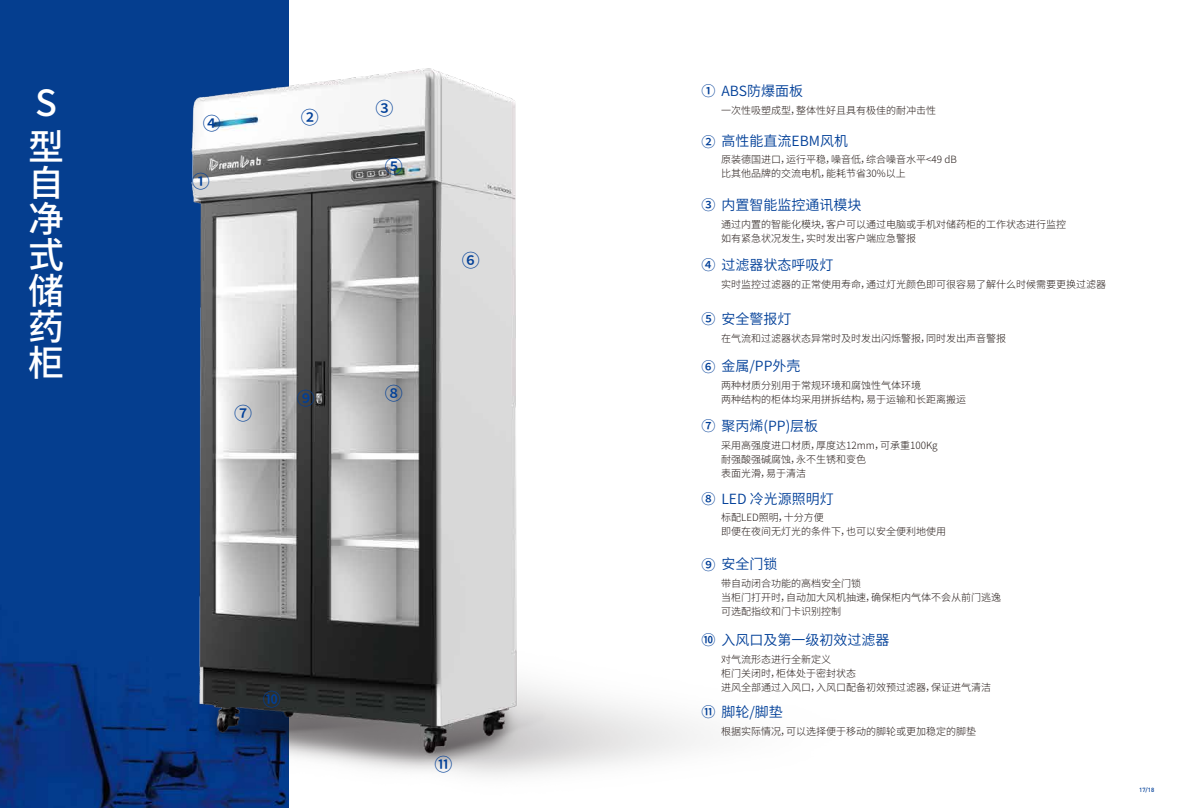
<style>
.page{position:relative;width:1191px;height:808px;background:#fff}
.page>*{position:absolute;margin:0;border:0;box-sizing:border-box;transform-origin:0 0}
.t1{font:500 36px/36px "Source Han Sans CN";color:#fff}
.t2{font:500 18px "Source Han Sans CN";color:#003f98}
.t3{font:14px "Source Han Sans CN";color:#003f98}
.t4{font:300 10px/14px "Source Han Sans CN";color:#221815}
.t5{font:500 6px "DIN Pro";color:#003f98}
.s1{font-weight:500}
</style>
<div class="page">
<img style="left:0;top:0;width:288px;height:808px">
<img style="left:62px;top:19px;width:643px;height:789px">
<h1 class="t1" style="left:28px;top:82px;width:36px;line-height:44.1px">S型</h1>
<h1 class="t1" style="left:28px;top:166px;width:36px;text-align:justify">自净式储药柜</h1>
<h2 class="t2" style="left:203px;top:113px;width:19px">④</h2>
<h2 class="t2" style="left:192px;top:171px;width:19px">①</h2>
<h2 class="t2" style="left:301px;top:107px;width:19px">②</h2>
<h2 class="t2" style="left:375px;top:98px;width:19px">③</h2>
<h2 class="t2" style="left:385px;top:156px;width:19px">⑤</h2>
<h2 class="t2" style="left:234px;top:403px;width:19px">⑦</h2>
<h2 class="t2" style="left:297px;top:388px;width:19px">⑨</h2>
<h2 class="t2" style="left:385px;top:383px;width:19px">⑧</h2>
<h2 class="t2" style="left:462px;top:250px;width:19px">⑥</h2>
<h2 class="t2" style="left:263px;top:689px;width:19px">⑩</h2>
<h2 class="t2" style="left:434px;top:754px;width:19px">⑪</h2>
<h3 class="t3" style="left:701px;top:83px;width:103px"><span class="s1">①</span> ABS防爆面板</h3>
<p class="t4" style="left:721px;top:104px;width:216px">一次性吸塑成型，整体性好且具有极佳的耐冲击性</p>
<h3 class="t3" style="left:701px;top:133px;width:148px"><span class="s1">②</span> 高性能直流EBM风机</h3>
<p class="t4" style="left:721px;top:153px;width:237px">原装德国进口，运行平稳，噪音低，综合噪音水平&lt;49 dB比其他品牌的交流电机，能耗节省30%以上</p>
<h3 class="t3" style="left:701px;top:197px;width:162px"><span class="s1">③</span> 内置智能监控通讯模块</h3>
<p class="t4" style="left:721px;top:217px;width:346px">通过内置的智能化模块，客户可以通过电脑或手机对储药柜的工作状态进行监控如有紧急状况发生，实时发出客户端应急警报</p>
<h3 class="t3" style="left:701px;top:257px;width:134px"><span class="s1">④</span> 过滤器状态呼吸灯</h3>
<p class="t4" style="left:721px;top:278px;width:386px">实时监控过滤器的正常使用寿命，通过灯光颜色即可很容易了解什么时候需要更换过滤器</p>
<h3 class="t3" style="left:701px;top:311px;width:92px"><span class="s1">⑤</span> 安全警报灯</h3>
<p class="t4" style="left:721px;top:332px;width:286px">在气流和过滤器状态异常时及时发出闪烁警报，同时发出声音警报</p>
<h3 class="t3" style="left:701px;top:358px;width:101px"><span class="s1">⑥</span> 金属/PP外壳</h3>
<p class="t4" style="left:721px;top:379px;width:246px">两种材质分别用于常规环境和腐蚀性气体环境<br>两种结构的柜体均采用拼拆结构，易于运输和长距离搬运</p>
<h3 class="t3" style="left:701px;top:418px;width:118px"><span class="s1">⑦</span> 聚丙烯(PP)层板</h3>
<p class="t4" style="left:721px;top:439px;width:218px">采用高强度进口材质，厚度达12mm，可承重100Kg耐强酸强碱腐蚀，永不生锈和变色<br>表面光滑，易于清洁</p>
<h3 class="t3" style="left:701px;top:491px;width:134px"><span class="s1">⑧</span> LED 冷光源照明灯</h3>
<p class="t4" style="left:721px;top:511px;width:226px">标配LED照明，十分方便<br>即便在夜间无灯光的条件下，也可以安全便利地使用</p>
<h3 class="t3" style="left:701px;top:556px;width:78px"><span class="s1">⑨</span> 安全门锁</h3>
<p class="t4" style="left:721px;top:576px;width:281px">带自动闭合功能的高档安全门锁<br>当柜门打开时，自动加大风机抽速，确保柜内气体不会从前门逃逸可选配指纹和门卡识别控制</p>
<h3 class="t3" style="left:701px;top:632px;width:190px"><span class="s1">⑩</span> 入风口及第一级初效过滤器</h3>
<p class="t4" style="left:721px;top:652px;width:271px">对气流形态进行全新定义<br>柜门关闭时，柜体处于密封状态<br>进风全部通过入风口，入风口配备初效预过滤器，保证进气清洁</p>
<h3 class="t3" style="left:701px;top:704px;width:83px"><span class="s1">⑪</span> 脚轮/脚垫</h3>
<p class="t4" style="left:721px;top:724px;width:256px">根据实际情况，可以选择便于移动的脚轮或更加稳定的脚垫</p>
<p class="t5" style="left:1139px;top:786px;width:17px">17/18</p>
</div>
